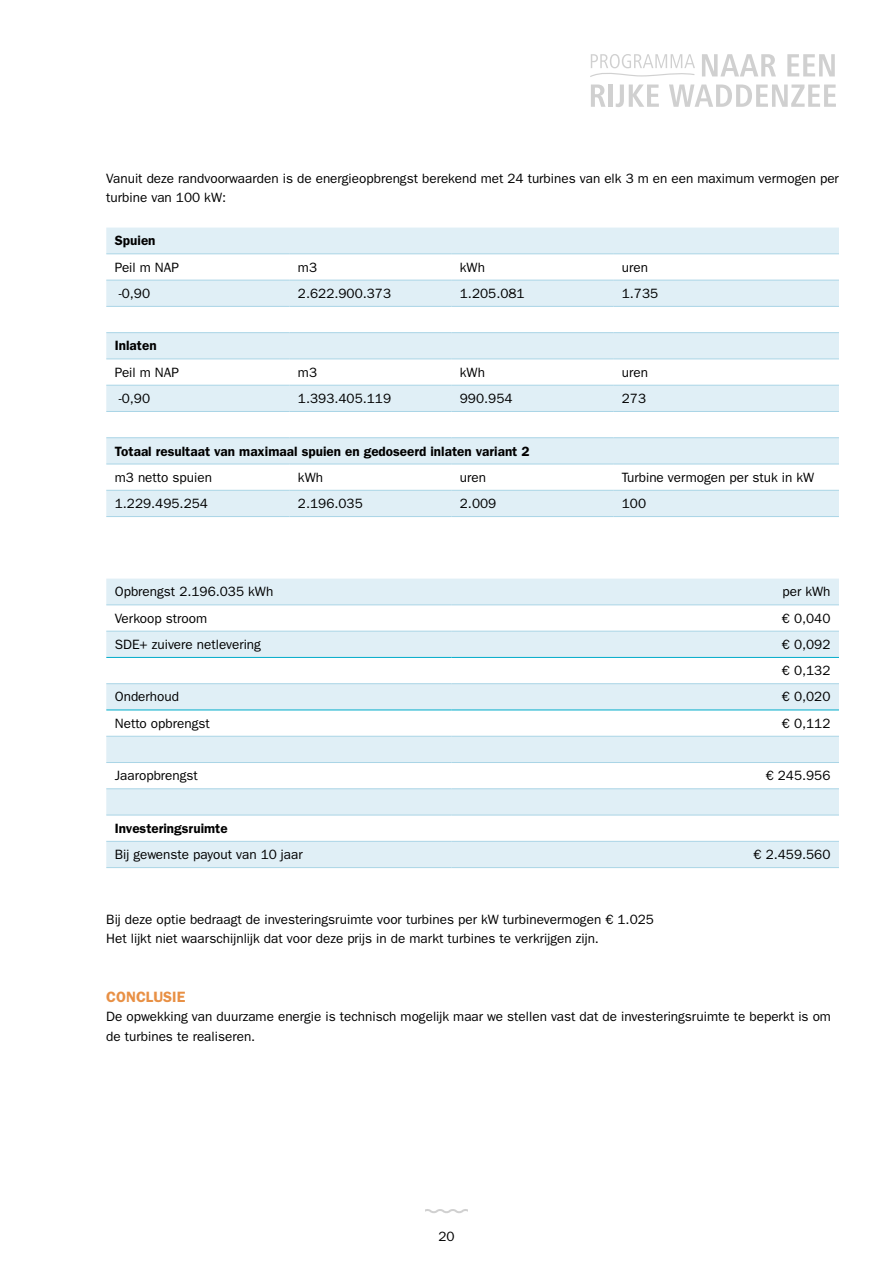
<style>
.page{position:relative;width:893px;height:1263px;background:#fff}
.page>*{position:absolute;margin:0;border:0;box-sizing:border-box;transform-origin:0 0}
.H3_Tussenkop_10{font:600 15px "ITC Franklin Gothic Std";color:#e89045}
.Celstijl{font:13.5px/19.5px "ITC Franklin Gothic Std";color:#000}
.Celstijl_heavy{font:600 13.5px "ITC Franklin Gothic Std";color:#000}
</style>
<div class="page">
<svg style="left:702px;top:54px;width:74px;height:22px"></svg>
<svg style="left:787px;top:54px;width:48px;height:22px"></svg>
<svg style="left:591px;top:85px;width:14px;height:22px"></svg>
<hr style="left:609px;top:85px;width:4px;height:22px;background:#d0d0d0">
<svg style="left:616px;top:85px;width:43px;height:22px"></svg>
<svg style="left:669px;top:85px;width:167px;height:22px"></svg>
<svg style="left:590px;top:54px;width:105px;height:23px"></svg>
<svg style="left:425px;top:1209px;width:43px;height:4px"></svg>
<svg style="left:106px;top:228px;width:733px;height:288px;fill:#e0eff6"></svg>
<hr style="left:106px;top:254px;width:183px;height:1px;background:#aad5e6">
<hr style="left:289px;top:254px;width:162px;height:1px;background:#aad5e6">
<hr style="left:451px;top:254px;width:162px;height:1px;background:#aad5e6">
<hr style="left:613px;top:254px;width:226px;height:1px;background:#aad5e6">
<hr style="left:106px;top:280px;width:183px;height:1px;background:#aad5e6">
<hr style="left:289px;top:280px;width:162px;height:1px;background:#aad5e6">
<hr style="left:451px;top:280px;width:162px;height:1px;background:#aad5e6">
<hr style="left:613px;top:280px;width:226px;height:1px;background:#aad5e6">
<hr style="left:106px;top:306px;width:183px;height:1px;background:#aad5e6">
<hr style="left:289px;top:306px;width:162px;height:1px;background:#aad5e6">
<hr style="left:451px;top:306px;width:162px;height:1px;background:#aad5e6">
<hr style="left:613px;top:306px;width:226px;height:1px;background:#aad5e6">
<hr style="left:106px;top:332px;width:183px;height:1px;background:#aad5e6">
<hr style="left:289px;top:332px;width:162px;height:1px;background:#aad5e6">
<hr style="left:451px;top:332px;width:162px;height:1px;background:#aad5e6">
<hr style="left:613px;top:332px;width:226px;height:1px;background:#aad5e6">
<hr style="left:106px;top:359px;width:183px;height:1px;background:#aad5e6">
<hr style="left:289px;top:359px;width:162px;height:1px;background:#aad5e6">
<hr style="left:451px;top:359px;width:162px;height:1px;background:#aad5e6">
<hr style="left:613px;top:359px;width:226px;height:1px;background:#aad5e6">
<hr style="left:106px;top:385px;width:183px;height:1px;background:#aad5e6">
<hr style="left:289px;top:385px;width:162px;height:1px;background:#aad5e6">
<hr style="left:451px;top:385px;width:162px;height:1px;background:#aad5e6">
<hr style="left:613px;top:385px;width:226px;height:1px;background:#aad5e6">
<hr style="left:106px;top:411px;width:183px;height:1px;background:#aad5e6">
<hr style="left:289px;top:411px;width:162px;height:1px;background:#aad5e6">
<hr style="left:451px;top:411px;width:162px;height:1px;background:#aad5e6">
<hr style="left:613px;top:411px;width:226px;height:1px;background:#aad5e6">
<hr style="left:106px;top:437px;width:183px;height:1px;background:#aad5e6">
<hr style="left:289px;top:437px;width:162px;height:1px;background:#aad5e6">
<hr style="left:451px;top:437px;width:162px;height:1px;background:#aad5e6">
<hr style="left:613px;top:437px;width:226px;height:1px;background:#aad5e6">
<hr style="left:106px;top:464px;width:183px;height:1px;background:#aad5e6">
<hr style="left:289px;top:464px;width:162px;height:1px;background:#aad5e6">
<hr style="left:451px;top:464px;width:162px;height:1px;background:#aad5e6">
<hr style="left:613px;top:464px;width:226px;height:1px;background:#aad5e6">
<hr style="left:106px;top:490px;width:183px;height:1px;background:#aad5e6">
<hr style="left:289px;top:490px;width:162px;height:1px;background:#aad5e6">
<hr style="left:451px;top:490px;width:162px;height:1px;background:#aad5e6">
<hr style="left:613px;top:490px;width:226px;height:1px;background:#aad5e6">
<hr style="left:106px;top:516px;width:183px;height:1px;background:#aad5e6">
<hr style="left:289px;top:516px;width:162px;height:1px;background:#aad5e6">
<hr style="left:451px;top:516px;width:162px;height:1px;background:#aad5e6">
<hr style="left:613px;top:516px;width:226px;height:1px;background:#aad5e6">
<svg style="left:106px;top:579px;width:733px;height:288px;fill:#e0eff6"></svg>
<hr style="left:106px;top:605px;width:345px;height:1px;background:#aad5e6">
<hr style="left:451px;top:605px;width:388px;height:1px;background:#aad5e6">
<hr style="left:106px;top:631px;width:345px;height:1px;background:#aad5e6">
<hr style="left:451px;top:631px;width:388px;height:1px;background:#aad5e6">
<hr style="left:106px;top:683px;width:345px;height:1px;background:#aad5e6">
<hr style="left:451px;top:683px;width:388px;height:1px;background:#aad5e6">
<hr style="left:106px;top:736px;width:345px;height:1px;background:#aad5e6">
<hr style="left:451px;top:736px;width:388px;height:1px;background:#aad5e6">
<hr style="left:106px;top:762px;width:345px;height:1px;background:#aad5e6">
<hr style="left:451px;top:762px;width:388px;height:1px;background:#aad5e6">
<hr style="left:106px;top:788px;width:345px;height:1px;background:#aad5e6">
<hr style="left:451px;top:788px;width:388px;height:1px;background:#aad5e6">
<hr style="left:106px;top:815px;width:345px;height:1px;background:#aad5e6">
<hr style="left:451px;top:815px;width:388px;height:1px;background:#aad5e6">
<hr style="left:106px;top:841px;width:345px;height:1px;background:#aad5e6">
<hr style="left:451px;top:841px;width:388px;height:1px;background:#aad5e6">
<hr style="left:106px;top:867px;width:345px;height:1px;background:#aad5e6">
<hr style="left:451px;top:867px;width:388px;height:1px;background:#aad5e6">
<hr style="left:106px;top:657px;width:345px;height:1px;background:#00abca">
<hr style="left:451px;top:657px;width:388px;height:1px;background:#00abca">
<hr style="left:106px;top:710px;width:345px;height:1px;background:#00abca">
<hr style="left:451px;top:710px;width:388px;height:1px;background:#00abca">
<p class="Celstijl" style="left:106px;top:168px;width:734px">Vanuit deze randvoorwaarden is de energieopbrengst berekend met 24 turbines van elk 3 m en een maximum vermogen per turbine van 100 kW:</p>
<p class="Celstijl_heavy" style="left:115px;top:233px;width:42px">Spuien</p>
<p class="Celstijl" style="left:115px;top:257px;width:66px">Peil m NAP</p>
<p class="Celstijl" style="left:298px;top:257px;width:21px">m3</p>
<p class="Celstijl" style="left:460px;top:257px;width:27px">kWh</p>
<p class="Celstijl" style="left:622px;top:257px;width:28px">uren</p>
<p class="Celstijl" style="left:119px;top:284px;width:33px">-0,90</p>
<p class="Celstijl" style="left:298px;top:284px;width:95px">2.622.900.373</p>
<p class="Celstijl" style="left:460px;top:284px;width:66px">1.205.081</p>
<p class="Celstijl" style="left:622px;top:284px;width:38px">1.735</p>
<p class="Celstijl_heavy" style="left:115px;top:338px;width:43px">Inlaten</p>
<p class="Celstijl" style="left:115px;top:362px;width:66px">Peil m NAP</p>
<p class="Celstijl" style="left:298px;top:362px;width:21px">m3</p>
<p class="Celstijl" style="left:460px;top:362px;width:27px">kWh</p>
<p class="Celstijl" style="left:622px;top:362px;width:28px">uren</p>
<p class="Celstijl" style="left:119px;top:389px;width:33px">-0,90</p>
<p class="Celstijl" style="left:298px;top:389px;width:95px">1.393.405.119</p>
<p class="Celstijl" style="left:460px;top:389px;width:54px">990.954</p>
<p class="Celstijl" style="left:622px;top:389px;width:26px">273</p>
<p class="Celstijl_heavy" style="left:115px;top:443px;width:416px">Totaal resultaat van maximaal spuien en gedoseerd inlaten variant 2</p>
<p class="Celstijl" style="left:115px;top:467px;width:99px">m3 netto spuien</p>
<p class="Celstijl" style="left:298px;top:467px;width:27px">kWh</p>
<p class="Celstijl" style="left:460px;top:467px;width:28px">uren</p>
<p class="Celstijl" style="left:622px;top:467px;width:194px">Turbine vermogen per stuk in kW</p>
<p class="Celstijl" style="left:115px;top:494px;width:95px">1.229.495.254</p>
<p class="Celstijl" style="left:298px;top:494px;width:66px">2.196.035</p>
<p class="Celstijl" style="left:460px;top:494px;width:38px">2.009</p>
<p class="Celstijl" style="left:622px;top:494px;width:26px">100</p>
<p class="Celstijl" style="left:115px;top:582px;width:160px">Opbrengst 2.196.035 kWh</p>
<p class="Celstijl" style="left:782px;top:582px;width:50px">per kWh</p>
<p class="Celstijl" style="left:115px;top:608px;width:94px">Verkoop stroom</p>
<p class="Celstijl" style="left:782px;top:608px;width:50px">€ 0,040</p>
<p class="Celstijl" style="left:115px;top:635px;width:148px">SDE+ zuivere netlevering</p>
<p class="Celstijl" style="left:782px;top:635px;width:50px">€ 0,092</p>
<p class="Celstijl" style="left:782px;top:661px;width:50px">€ 0,132</p>
<p class="Celstijl" style="left:115px;top:687px;width:66px">Onderhoud</p>
<p class="Celstijl" style="left:782px;top:687px;width:50px">€ 0,020</p>
<p class="Celstijl" style="left:115px;top:713px;width:97px">Netto opbrengst</p>
<p class="Celstijl" style="left:782px;top:713px;width:50px">€ 0,112</p>
<p class="Celstijl" style="left:115px;top:766px;width:85px">Jaaropbrengst</p>
<p class="Celstijl" style="left:766px;top:766px;width:66px">€ 245.956</p>
<p class="Celstijl_heavy" style="left:115px;top:820px;width:114px">Investeringsruimte</p>
<p class="Celstijl" style="left:115px;top:845px;width:189px">Bij gewenste payout van 10 jaar</p>
<p class="Celstijl" style="left:753px;top:845px;width:78px">€ 2.459.560</p>
<p class="Celstijl" style="left:106px;top:909px;width:549px">Bij deze optie bedraagt de investeringsruimte voor turbines per kW turbinevermogen € 1.025</p>
<p class="Celstijl" style="left:106px;top:929px;width:494px">Het lijkt niet waarschijnlijk dat voor deze prijs in de markt turbines te verkrijgen zijn.</p>
<h3 class="H3_Tussenkop_10" style="left:106px;top:988px;width:81px">CONCLUSIE</h3>
<p class="Celstijl" style="left:106px;top:1007px;width:726px">De opwekking van duurzame energie is technisch mogelijk maar we stellen vast dat de investeringsruimte te beperkt is om de turbines te realiseren.</p>
<p class="Celstijl" style="left:438px;top:1226px;width:18px">20</p>
</div>
